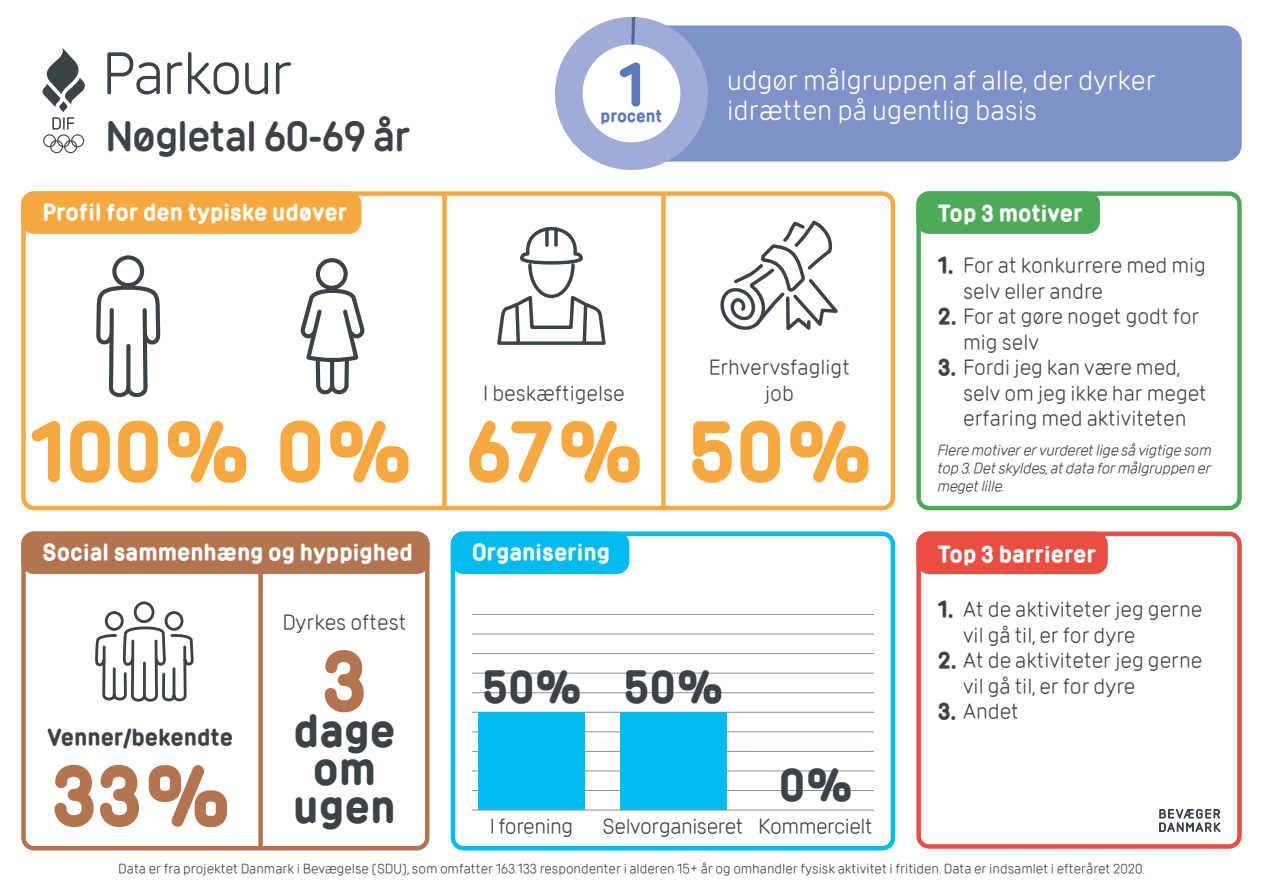
<style>
.page{position:relative;width:1263px;height:893px;background:#fff}
.page>*{position:absolute;margin:0;border:0;box-sizing:border-box;transform-origin:0 0}
.t1{font:700 75px "DIF";color:#f7a93f}
.t2{font:700 75px "DIF";color:#b3754f}
.t3{font:58.5px "DIF";letter-spacing:-.035em;color:#3b4347}
.t4{font:700 53.85px "DIF";color:#5b78bb}
.t5{font:700 40.5px/38.2px "DIF";color:#3b4347;text-align:center}
.t6{font:600 39px "DIF";letter-spacing:-.03em;color:#3b4347}
.t7{font:27px/30px "DIF";color:#fff}
.t8{font:21px/25.5px "DIF";color:#3b4347}
.t9{font:700 21px "DIF";color:#fff}
.t10{font:21px "DIF";letter-spacing:-.02em;color:#3b4347}
.t11{font:700 21px "DIF";color:#3b4347}
.t12{font:700 15.3px "DIF";color:#5b78bb}
.t13{font:italic 15px/18px "DIF";color:#3b4347;text-align:justify}
.t14{font:13.5px "DIF";color:#3b4347}
.s1{font-weight:700}
</style>
<div class="page">
<div style="left:629px;top:26px;width:613px;height:136px;background:#7e91c9;border-radius:17px"></div>
<div style="left:21px;top:191px;width:874px;height:319px;border:4px solid #f7a93f;border-radius:11px"></div>
<div style="left:21px;top:531px;width:408px;height:319px;border:4px solid #b3754f;border-radius:11px"></div>
<div style="left:21px;top:531px;width:408px;height:43px;background:#b3754f;border-radius:13px"></div>
<div style="left:451px;top:531px;width:444px;height:319px;border:4px solid #0be;border-radius:11px"></div>
<svg style="left:42px;top:48px;width:43px;height:105px"></svg>
<div style="left:916px;top:531px;width:326px;height:318px;border:4px solid #ea4e43;border-radius:11px"></div>
<div style="left:916px;top:191px;width:326px;height:319px;border:4px solid #4eaa59;border-radius:11px"></div>
<svg style="left:1159px;top:808px;width:62px;height:24px"></svg>
<div style="left:451px;top:531px;width:178px;height:43px;background:#0be;border-radius:13px"></div>
<svg style="left:95px;top:601px;width:99px;height:101px"></svg>
<svg style="left:720px;top:220px;width:118px;height:111px"></svg>
<svg style="left:96px;top:255px;width:65px;height:143px"></svg>
<svg style="left:300px;top:258px;width:65px;height:137px"></svg>
<div style="left:21px;top:191px;width:340px;height:43px;background:#f7a93f;border-radius:13px"></div>
<div style="left:916px;top:191px;width:184px;height:43px;background:#4eaa59;border-radius:13px"></div>
<div style="left:916px;top:531px;width:192px;height:43px;background:#ea4e43;border-radius:13px"></div>
<hr style="left:472px;top:790px;width:402px;height:1px;background:#83929b">
<hr style="left:472px;top:771px;width:402px;height:1px;background:#83929b">
<hr style="left:472px;top:751px;width:402px;height:1px;background:#83929b">
<hr style="left:472px;top:731px;width:402px;height:1px;background:#83929b">
<hr style="left:472px;top:712px;width:402px;height:1px;background:#83929b">
<hr style="left:472px;top:692px;width:402px;height:1px;background:#83929b">
<hr style="left:472px;top:673px;width:402px;height:1px;background:#83929b">
<hr style="left:472px;top:653px;width:402px;height:1px;background:#83929b">
<hr style="left:472px;top:634px;width:402px;height:1px;background:#83929b">
<hr style="left:472px;top:614px;width:402px;height:1px;background:#83929b">
<div style="left:478px;top:713px;width:107px;height:97px;background:#0be"></div>
<div style="left:620px;top:713px;width:106px;height:97px;background:#0be"></div>
<hr style="left:472px;top:810px;width:402px;height:1px;background:#83929b">
<div style="left:258px;top:571px;width:5px;height:277px;background:#b3754f"></div>
<div style="left:442px;top:194px;width:5px;height:314px;background:#f7a93f"></div>
<div style="left:661px;top:194px;width:5px;height:314px;background:#f7a93f"></div>
<svg style="left:555px;top:17px;width:153px;height:153px"></svg>
<div style="left:583px;top:45px;width:97px;height:97px;background:#fff;border-radius:50%"></div>
<svg style="left:497px;top:227px;width:109px;height:118px"></svg>
<h2 class="t3" style="left:102px;top:39px;width:192px">Parkour</h2>
<h3 class="t6" style="left:105px;top:111px;width:307px">Nøgletal 60-69 år</h3>
<p class="t9" style="left:43px;top:198px;width:306px">Profil for den typiske udøver</p>
<h1 class="t1" style="left:30px;top:402px;width:383px">100% 0%</h1>
<p class="t9" style="left:43px;top:538px;width:372px">Social sammenhæng og hyppighed</p>
<p class="t11" style="left:47px;top:723px;width:187px">Venner/bekendte</p>
<h1 class="t2" style="left:51px;top:746px;width:180px">33%</h1>
<p class="t8" style="left:282px;top:609px;width:126px">Dyrkes oftest</p>
<h1 class="t2" style="left:321px;top:632px;width:48px">3</h1>
<h3 class="t5" style="left:293px;top:712px;width:104px">dage om ugen</h3>
<h3 class="t4" style="left:618px;top:49px;width:27px">1</h3>
<p class="t12" style="left:600px;top:106px;width:63px">procent</p>
<p class="t7" style="left:727px;top:65px;width:430px">udgør målgruppen af alle, der dyrker idrætten på ugentlig basis</p>
<p class="t8" style="left:483px;top:380px;width:143px">I beskæftigelse</p>
<h1 class="t1" style="left:466px;top:402px;width:178px">67%</h1>
<p class="t9" style="left:472px;top:538px;width:140px">Organisering</p>
<p class="t8" style="left:709px;top:354px;width:143px;text-align:center">Erhvervsfagligt job</p>
<h1 class="t1" style="left:688px;top:402px;width:185px">50%</h1>
<p class="t9" style="left:938px;top:200px;width:146px">Top 3 motiver</p>
<p class="t8" style="left:963px;top:252px;width:244px;text-indent:-26px"><span class="s1">1.</span> For at konkurrere med mig selv eller andre</p>
<p class="t8" style="left:963px;top:303px;width:238px;text-indent:-26px"><span class="s1">2.</span> For at gøre noget godt for mig selv</p>
<p class="t8" style="left:963px;top:354px;width:245px;text-indent:-26px"><span class="s1">3.</span> Fordi jeg kan være med, selv om jeg ikke har meget erfaring med aktiviteten</p>
<p class="t13" style="left:938px;top:441px;width:276px">Flere motiver er vurderet lige så vigtige som top 3. Det skyldes, at data for målgruppen er meget lille.</p>
<p class="t9" style="left:938px;top:540px;width:160px">Top 3 barrierer</p>
<h3 class="t5" style="left:482px;top:668px;width:100px">50%</h3>
<h3 class="t5" style="left:623px;top:668px;width:100px">50%</h3>
<h3 class="t5" style="left:779px;top:766px;width:74px">0%</h3>
<p class="t10" style="left:490px;top:814px;width:85px">I forening</p>
<p class="t10" style="left:602px;top:814px;width:272px">Selvorganiseret Kommercielt</p>
<p class="t8" style="left:963px;top:597px;width:241px;text-indent:-26px"><span class="s1">1.</span> At de aktiviteter jeg gerne vil gå til, er for dyre</p>
<p class="t8" style="left:963px;top:648px;width:241px;text-indent:-26px"><span class="s1">2.</span> At de aktiviteter jeg gerne vil gå til, er for dyre</p>
<p class="t8" style="left:938px;top:699px;width:83px"><span class="s1">3.</span> Andet</p>
<p class="t14" style="left:118px;top:861px;width:1028px">Data er fra projektet Danmark i Bevægelse (SDU), som omfatter 163.133 respondenter i alderen 15+ år og omhandler fysisk aktivitet i fritiden. Data er indsamlet i efteråret 2020.</p>
</div>
